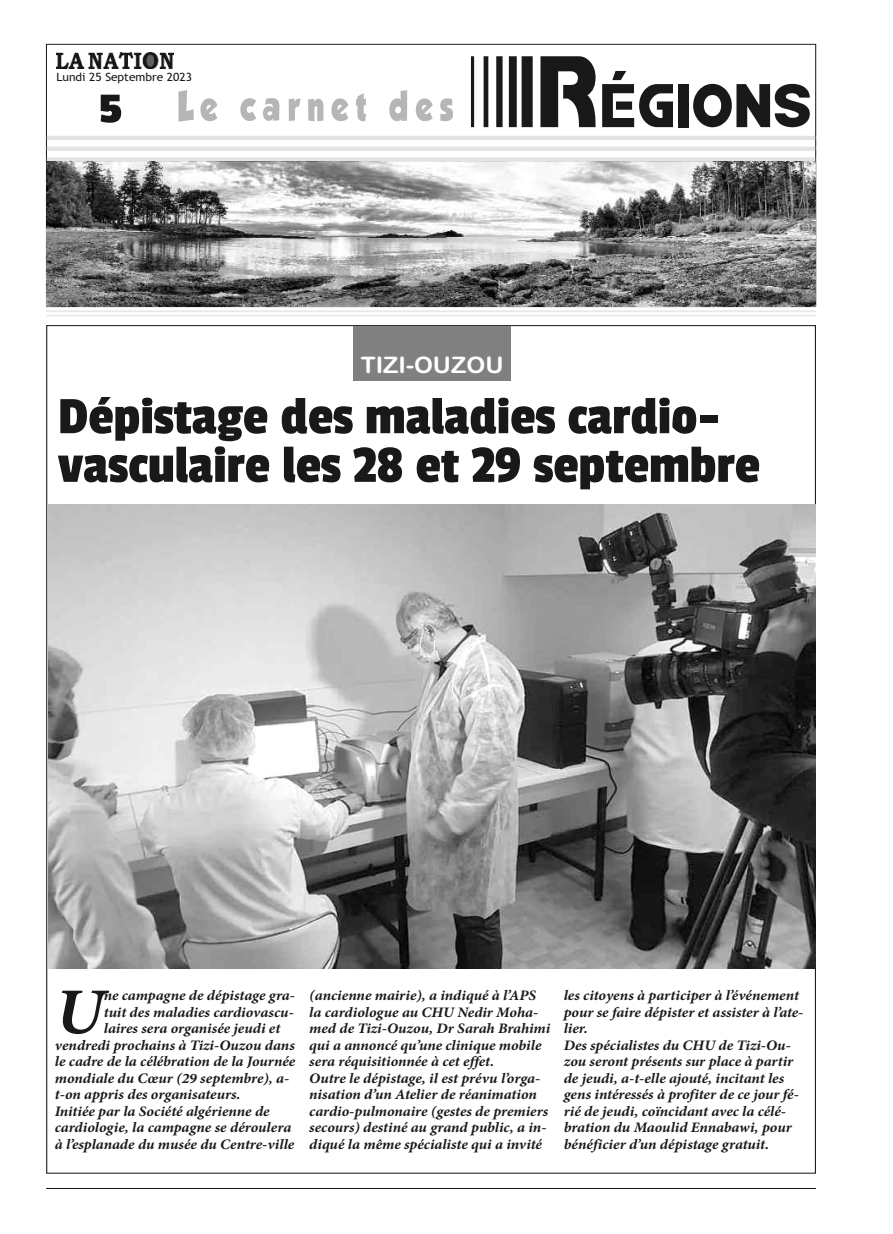
<style>
.page{position:relative;width:893px;height:1234px;background:#fff}
.page>*{position:absolute;margin:0;border:0;box-sizing:border-box;transform-origin:0 0}
.t1{font:67.2px "Bamf";color:#191919;scale:.89 1}
.t2{font:italic 700 65.25px "Minion Pro";color:#191919;scale:1.06 1}
.t3{font:54.75px/48.6px "Passion One";color:#191919;scale:1.05 1}
.t4{font:44.4px "Passion One";color:#191919;scale:1.27 1}
.t5{font:22.8px "Arial Rounded MT Bold";color:#fff;scale:1.05 1}
.t6{font:italic 700 14.55px/16.5px "Minion Pro";letter-spacing:-.005em;color:#191919;scale:1.06 1}
.t7{font:11.4px "Trebuchet MS";color:#191919;scale:1.05 1}
.s1{font-size:110.7px}
</style>
<div class="page">
<hr style="left:46px;top:306px;width:770px;height:2px;background:#e8e8e8">
<hr style="left:46px;top:310px;width:770px;height:2px;background:#e8e8e8">
<hr style="left:46px;top:314px;width:770px;height:2px;background:#e8e8e8">
<hr style="left:46px;top:1187px;width:770px;height:1px;background:#191919">
<img style="left:46px;top:161px;width:770px;height:145px">
<img style="left:56px;top:53px;width:117px;height:16px">
<svg style="left:178px;top:90px;width:229px;height:32px"></svg>
<hr style="left:47px;top:157px;width:768px;height:4px;background:#e3e3e3">
<hr style="left:47px;top:136px;width:768px;height:4px;background:#e3e3e3">
<div style="left:47px;top:146px;width:768px;height:5px;background:#e3e3e3"></div>
<img style="left:48px;top:504px;width:768px;height:464px">
<div style="left:353px;top:326px;width:158px;height:55px;background:#808080"></div>
<p class="t7" style="left:56px;top:70px;width:131px">Lundi 25 Septembre 2023</p>
<h3 class="t4" style="left:99px;top:85px;width:20px">5</h3>
<h1 class="t1" style="left:467px;top:71px;width:389px"><span class="s1">R</span>ÉGIONS</h1>
<h3 class="t5" style="left:361px;top:352px;width:138px">TIZI-OUZOU</h3>
<h3 class="t3" style="left:58px;top:391px;width:670px">Dépistage des maladies cardio&shy;vasculaire les 28 et 29 septembre</h3>
<p class="t6" style="left:104px;top:988px;width:182px">ne campagne de dépistage gra-</p>
<p class="t6" style="left:104px;top:1004px;width:181px">tuit des maladies cardiovascu-</p>
<p class="t6" style="left:104px;top:1021px;width:168px">laires sera organisée jeudi et</p>
<p class="t6" style="left:55px;top:1037px;width:228px">vendredi prochains à Tizi-Ouzou dans</p>
<p class="t6" style="left:55px;top:1054px;width:228px">le cadre de la célébration de la Journée</p>
<p class="t6" style="left:55px;top:1070px;width:223px">mondiale du Cœur (29 septembre), a-</p>
<p class="t6" style="left:55px;top:1087px;width:177px">t-on appris des organisateurs.</p>
<p class="t6" style="left:55px;top:1103px;width:204px">Initiée par la Société algérienne de</p>
<p class="t6" style="left:55px;top:1120px;width:225px">cardiologie, la campagne se déroulera</p>
<p class="t6" style="left:55px;top:1137px;width:227px">à l’esplanade du musée du Centre-ville</p>
<h2 class="t2" style="left:55px;top:987px;width:48px">U</h2>
<p class="t6" style="left:309px;top:988px;width:229px">(ancienne mairie), a indiqué à l’APS la cardiologue au CHU Nedir Moha&shy;med de Tizi-Ouzou, Dr Sarah Brahimi qui a annoncé qu’une clinique mobile sera réquisitionnée à cet effet.<br>Outre le dépistage, il est prévu l’orga&shy;nisation d’un Atelier de réanimation cardio-pulmonaire (gestes de premiers secours) destiné au grand public, a in&shy;diqué la même spécialiste qui a invité</p>
<p class="t6" style="left:564px;top:988px;width:228px">les citoyens à participer à l’événement pour se faire dépister et assister à l’ate&shy;lier.<br>Des spécialistes du CHU de Tizi-Ou&shy;zou seront présents sur place à partir de jeudi, a-t-elle ajouté, incitant les gens intéressés à profiter de ce jour fé&shy;rié de jeudi, coïncidant avec la célé&shy;bration du Maoulid Ennabawi, pour bénéficier d’un dépistage gratuit.</p>
</div>
